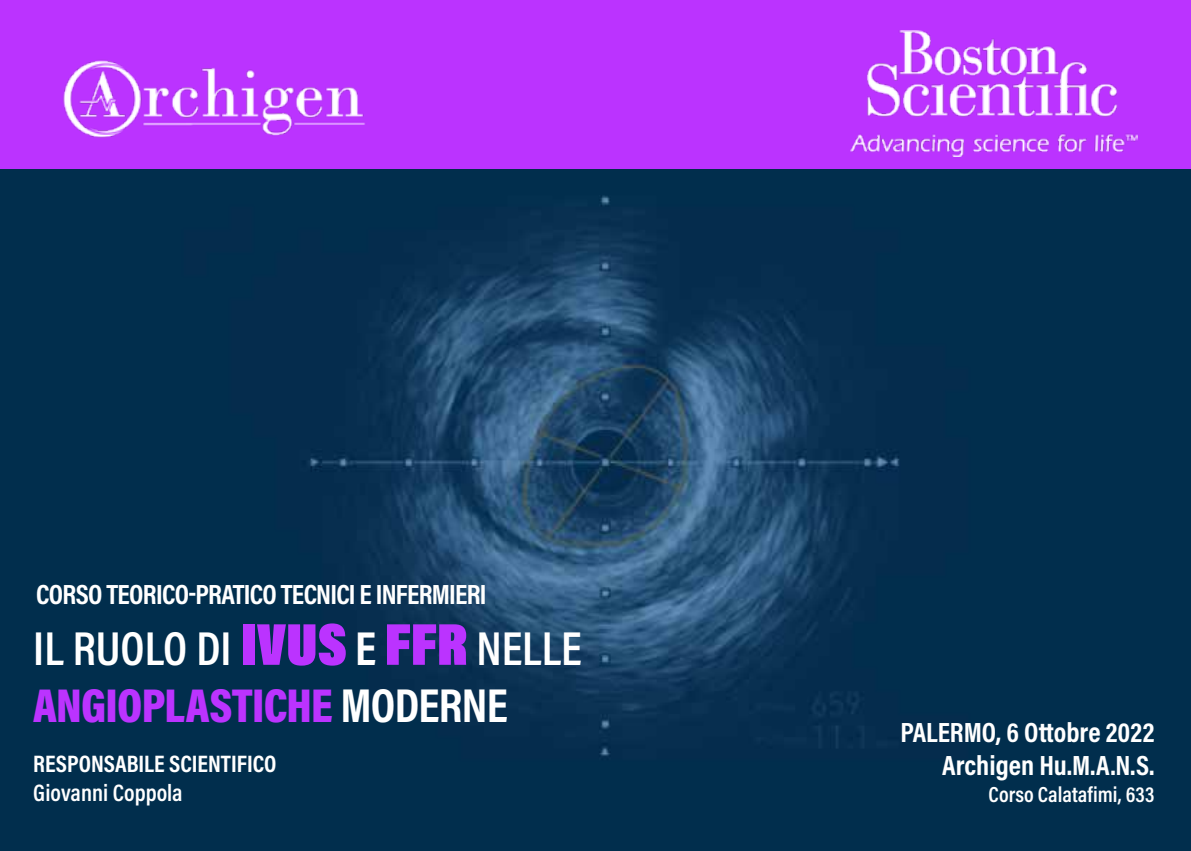
<style>
.page{position:relative;width:1191px;height:851px;background:#fff}
.page>*{position:absolute;margin:0;border:0;box-sizing:border-box;transform-origin:0 0}
.t1{font:600 48px/57.6px "Acumin Pro Cond";color:#fff}
.t2{font:700 28px/33.6px "Acumin Pro Cond";color:#fff;text-align:right}
.t3{font:700 28px "Acumin Pro Cond";letter-spacing:-.02em;color:#fff}
.t4{font:700 24px "Acumin Pro Cond";color:#fff}
.t5{font:600 24px "Acumin Pro Cond";color:#fff}
.t6{font:600 22px "Acumin Pro Cond";color:#fff}
.s1{font-weight:900;font-size:60px;color:#b3f}
.s2{font-weight:700}
.s3{font-weight:900;color:#b3f}
</style>
<div class="page">
<img style="left:0;top:168px;width:1191px;height:682px">
<div style="left:0;top:0;width:1191px;height:168px;background:#b3f"></div>
<img style="left:63px;top:60px;width:302px;height:78px">
<img style="left:850px;top:30px;width:287px;height:126px">
<p class="t3" style="left:36px;top:576px;width:452px">CORSO TEORICO-PRATICO TECNICI E INFERMIERI</p>
<p class="t1" style="left:33px;top:618px;width:550px">IL RUOLO DI <span class="s1">IVUS</span> <span class="s2">E</span> <span class="s1">FFR</span> NELLE<br><span class="s3">ANGIOPLASTICHE</span> <span class="s2">MODERNE</span></p>
<p class="t4" style="left:33px;top:747px;width:245px">RESPONSABILE SCIENTIFICO</p>
<p class="t5" style="left:33px;top:776px;width:151px">Giovanni Coppola</p>
<p class="t2" style="left:900px;top:714px;width:255px">PALERMO, 6 Ottobre 2022<br>Archigen Hu.M.A.N.S.</p>
<p class="t6" style="left:988px;top:779px;width:167px">Corso Calatafimi, 633</p>
</div>
